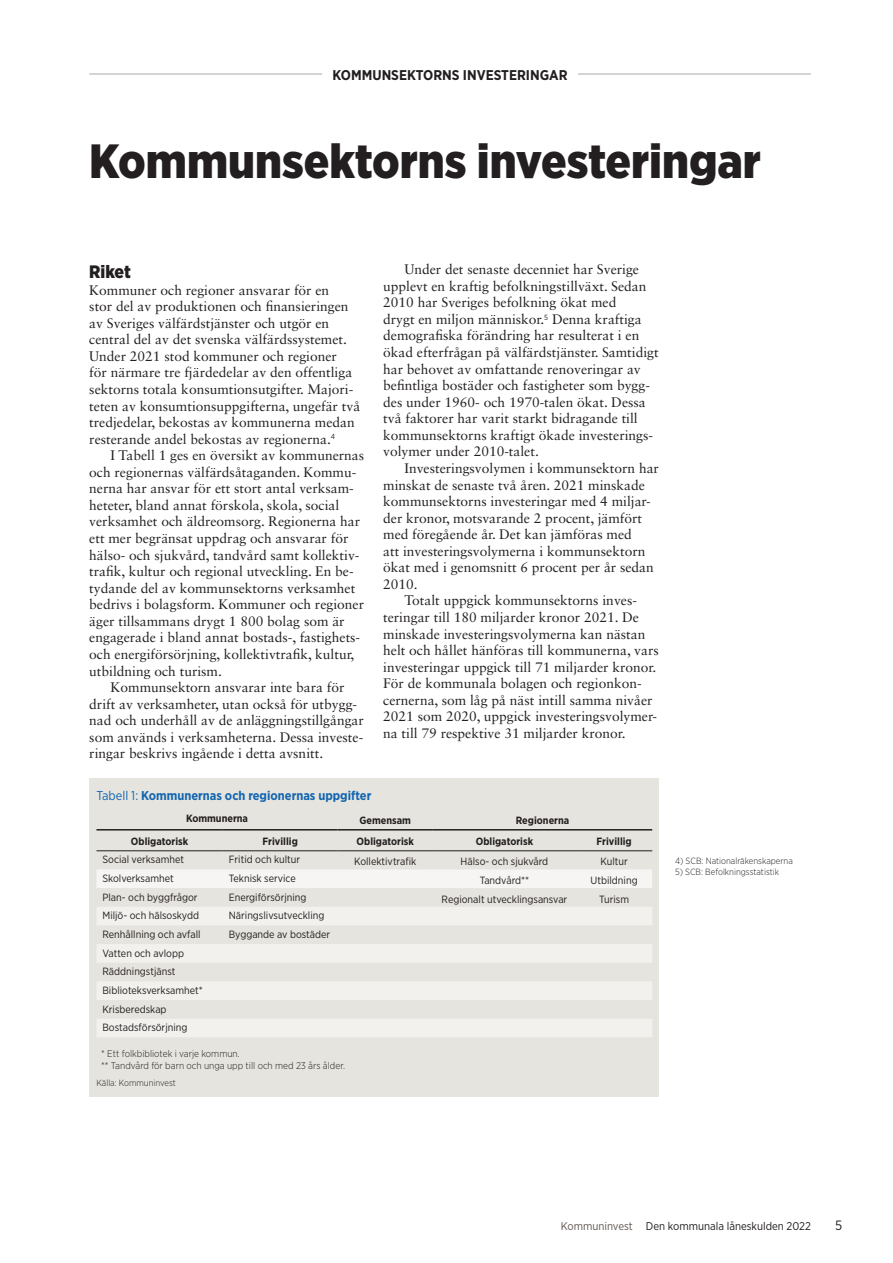
<style>
.page{position:relative;width:893px;height:1263px;background:#fff}
.page>*{position:absolute;margin:0;border:0;box-sizing:border-box;transform-origin:0 0}
.t1{font:900 48px "Gotham Narrow";color:#231f20}
.Underrubrik{font:900 18px "Gotham Narrow";color:#231f20}
.t2{font:700 14.1px "Gotham Narrow";color:#231f20}
.Brödtext_-_indrag{font:13.8px/16.5px "Sabon LT Std";color:#231f20}
.Brödtext{font:13.8px/16.5px "Sabon LT Std";color:#231f20}
.t3{font:13.5px "Gotham Narrow";color:#231f20}
.Rubrik_tabell_och_fi{font:700 12.75px "Gotham Narrow";color:#1366b1}
.t4{font:11.25px "Gotham Narrow";color:#231f20}
.Brödtext-2{font:10.5px "Gotham Narrow";color:#231f20}
.Brödtext-3{font:700 10.5px "Gotham Narrow";color:#231f20}
.Brödtext-4{font:300 9.75px "Gotham Narrow";color:#231f20}
.Fotnot{font:300 9px "Gotham Narrow";color:#231f20}
.Brödtext-5{font:300 9px "Gotham Narrow";color:#231f20}
.s1{font-weight:400}
.s2{color:#615752}
</style>
<div class="page">
<div style="left:89px;top:778px;width:570px;height:318px;background:#e6e4de"></div>
<div style="left:96px;top:869px;width:556px;height:19px;background:#f6f5f3"></div>
<div style="left:97px;top:907px;width:555px;height:18px;background:#f2f1ee"></div>
<div style="left:97px;top:944px;width:555px;height:19px;background:#f2f1ee"></div>
<svg style="left:97px;top:982px;width:555px;height:55px"></svg>
<hr style="left:96px;top:829px;width:127px;height:1px;background:#231f20">
<hr style="left:223px;top:829px;width:115px;height:1px;background:#231f20">
<hr style="left:338px;top:829px;width:95px;height:1px;background:#231f20">
<hr style="left:433px;top:829px;width:143px;height:1px;background:#231f20">
<hr style="left:576px;top:829px;width:76px;height:1px;background:#231f20">
<hr style="left:96px;top:850px;width:127px;height:1px;background:#231f20">
<hr style="left:223px;top:850px;width:115px;height:1px;background:#231f20">
<hr style="left:338px;top:850px;width:95px;height:1px;background:#231f20">
<hr style="left:433px;top:850px;width:143px;height:1px;background:#231f20">
<hr style="left:576px;top:850px;width:76px;height:1px;background:#231f20">
<hr style="left:89px;top:74px;width:722px;height:1px;background:#aca9a7">
<div style="left:323px;top:68px;width:255px;height:20px;background:#fff"></div>
<p class="t2" style="left:333px;top:66px;width:236px">KOMMUNSEKTORNS INVESTERINGAR</p>
<p class="t1" style="left:89px;top:129px;width:673px">Kommunsektorns investeringar</p>
<p class="Underrubrik" style="left:89px;top:260px;width:43px">Riket</p>
<p class="Brödtext" style="left:89px;top:281px;width:272px">Kommuner och regioner ansvarar för en<br>stor del av produktionen och finansieringen av Sveriges välfärdstjänster och utgör en central del av det svenska välfärdssystemet.<br>Under 2021 stod kommuner och regioner<br>för närmare tre fjärdedelar av den offentliga sektorns totala konsumtionsutgifter. Majori&shy;teten av konsumtionsuppgifterna, ungefär två tredjedelar, bekostas av kommunerna medan resterande andel bekostas av regionerna.<sup>4</sup></p>
<p class="Brödtext_-_indrag" style="left:89px;top:447px;width:276px;text-indent:21px">I Tabell 1 ges en översikt av kommunernas och regionernas välfärdsåtaganden. Kommu&shy;nerna har ansvar för ett stort antal verksam&shy;heteter, bland annat förskola, skola, social verksamhet och äldreomsorg. Regionerna har ett mer begränsat uppdrag och ansvarar för hälso- och sjukvård, tandvård samt kollektiv&shy;trafik, kultur och regional utveckling. En be&shy;tydande del av kommunsektorns verksamhet bedrivs i bolagsform. Kommuner och regioner äger tillsammans drygt 1 800 bolag som är engagerade i bland annat bostads-, fastighets&shy;och energiförsörjning, kollektivtrafik, kultur, utbildning och turism.</p>
<p class="Brödtext_-_indrag" style="left:89px;top:679px;width:276px;text-indent:21px">Kommunsektorn ansvarar inte bara för drift av verksamheter, utan också för utbygg&shy;nad och underhåll av de anläggningstillgångar som används i verksamheterna. Dessa investe&shy;ringar beskrivs ingående i detta avsnitt.</p>
<p class="Rubrik_tabell_och_fi" style="left:96px;top:788px;width:276px"><span class="s1">Tabell 1:</span> Kommunernas och regionernas uppgifter</p>
<p class="Brödtext_-_indrag" style="left:383px;top:261px;width:277px;text-indent:21px">Under det senaste decenniet har Sverige upplevt en kraftig befolkningstillväxt. Sedan 2010 har Sveriges befolkning ökat med<br>drygt en miljon människor.<sup>5</sup> Denna kraftiga demografiska förändring har resulterat i en ökad efterfrågan på välfärdstjänster. Samtidigt har behovet av omfattande renoveringar av befintliga bostäder och fastigheter som bygg&shy;des under 1960- och 1970-talen ökat. Dessa två faktorer har varit starkt bidragande till kommunsektorns kraftigt ökade investerings&shy;volymer under 2010-talet.</p>
<p class="Brödtext_-_indrag" style="left:383px;top:460px;width:277px;text-indent:21px">Investeringsvolymen i kommunsektorn har minskat de senaste två åren. 2021 minskade kommunsektorns investeringar med 4 miljar&shy;der kronor, motsvarande 2 procent, jämfört med föregående år. Det kan jämföras med<br>att investeringsvolymerna i kommunsektorn ökat med i genomsnitt 6 procent per år sedan 2010.</p>
<p class="Brödtext_-_indrag" style="left:383px;top:592px;width:277px;text-indent:21px">Totalt uppgick kommunsektorns inves&shy;teringar till 180 miljarder kronor 2021. De minskade investeringsvolymerna kan nästan helt och hållet hänföras till kommunerna, vars investeringar uppgick till 71 miljarder kronor.<br>För de kommunala bolagen och regionkon&shy;cernerna, som låg på näst intill samma nivåer 2021 som 2020, uppgick investeringsvolymer&shy;na till 79 respektive 31 miljarder kronor.</p>
<p class="Brödtext-3" style="left:186px;top:812px;width:64px">Kommunerna</p>
<p class="Brödtext-3" style="left:359px;top:813px;width:53px">Gemensam</p>
<p class="Brödtext-3" style="left:516px;top:813px;width:55px">Regionerna</p>
<p class="Brödtext-3" style="left:131px;top:834px;width:59px">Obligatorisk</p>
<p class="Brödtext-3" style="left:263px;top:834px;width:37px">Frivillig</p>
<p class="Brödtext-3" style="left:357px;top:834px;width:59px">Obligatorisk</p>
<p class="Brödtext-3" style="left:476px;top:834px;width:59px">Obligatorisk</p>
<p class="Brödtext-3" style="left:596px;top:834px;width:37px">Frivillig</p>
<p class="Brödtext-2" style="left:102px;top:853px;width:83px">Social verksamhet</p>
<p class="Brödtext-2" style="left:229px;top:853px;width:73px">Fritid och kultur</p>
<p class="Brödtext-2" style="left:354px;top:855px;width:64px">Kollektivtrafik</p>
<p class="Brödtext-2" style="left:461px;top:855px;width:89px">Hälso- och sjukvård</p>
<p class="Brödtext-2" style="left:600px;top:855px;width:29px">Kultur</p>
<p class="Brödtext-2" style="left:102px;top:872px;width:73px">Skolverksamhet</p>
<p class="Brödtext-2" style="left:229px;top:872px;width:69px">Teknisk service</p>
<p class="Brödtext-2" style="left:480px;top:874px;width:51px">Tandvård**</p>
<p class="Brödtext-2" style="left:591px;top:874px;width:49px">Utbildning</p>
<p class="Brödtext-2" style="left:102px;top:890px;width:97px">Plan- och byggfrågor</p>
<p class="Brödtext-2" style="left:229px;top:890px;width:79px">Energiförsörjning</p>
<p class="Brödtext-2" style="left:442px;top:892px;width:127px">Regionalt utvecklingsansvar</p>
<p class="Brödtext-2" style="left:599px;top:892px;width:31px">Turism</p>
<p class="Brödtext-2" style="left:102px;top:909px;width:98px">Miljö- och hälsoskydd</p>
<p class="Brödtext-2" style="left:229px;top:909px;width:97px">Näringslivsutveckling</p>
<p class="Brödtext-2" style="left:102px;top:928px;width:100px">Renhållning och avfall</p>
<p class="Brödtext-2" style="left:229px;top:928px;width:103px">Byggande av bostäder</p>
<p class="Brödtext-2" style="left:102px;top:946px;width:83px">Vatten och avlopp</p>
<p class="Brödtext-2" style="left:102px;top:965px;width:74px">Räddningstjänst</p>
<p class="Brödtext-2" style="left:102px;top:984px;width:102px">Biblioteksverksamhet*</p>
<p class="Brödtext-2" style="left:102px;top:1002px;width:66px">Krisberedskap</p>
<p class="Brödtext-2" style="left:102px;top:1021px;width:87px">Bostadsförsörjning</p>
<p class="Brödtext-4" style="left:101px;top:1048px;width:140px">* Ett folkbibliotek i varje kommun.</p>
<p class="Brödtext-4" style="left:101px;top:1059px;width:245px">** Tandvård för barn och unga upp till och med 23 års ålder.</p>
<p class="Brödtext-5" style="left:96px;top:1077px;width:81px">Källa: Kommuninvest</p>
<p class="Fotnot" style="left:675px;top:855px;width:119px">4) SCB: Nationalräkenskaperna</p>
<p class="Fotnot" style="left:675px;top:866px;width:106px">5) SCB: Befolkningsstatistik</p>
<p class="t4" style="left:561px;top:1218px;width:252px"><span class="s2">Kommuninvest</span> Den kommunala låneskulden 2022</p>
<p class="t3" style="left:835px;top:1216px;width:9px">5</p>
</div>
